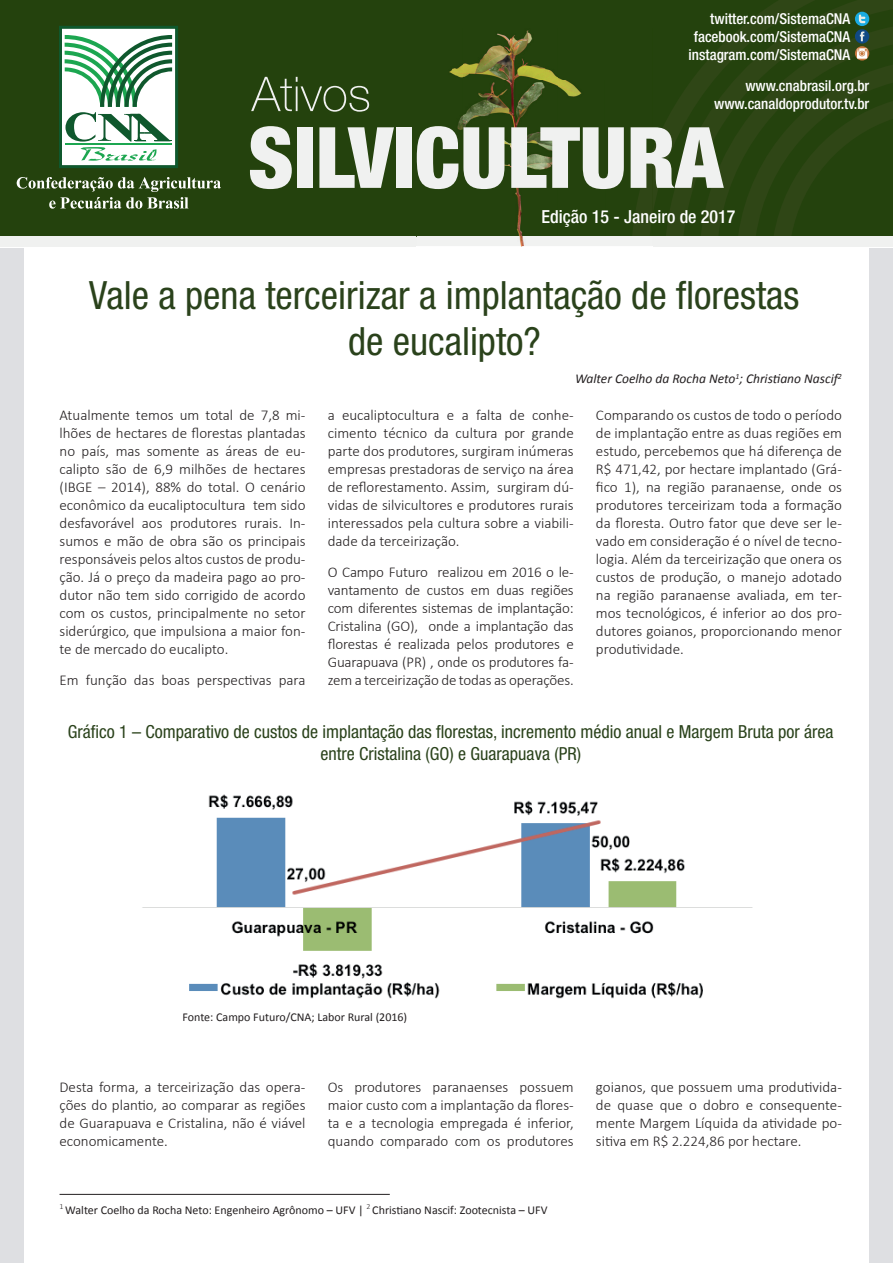
<style>
.page{position:relative;width:893px;height:1263px;background:#fff}
.page>*{position:absolute;margin:0;border:0;box-sizing:border-box;transform-origin:0 0}
.t1{font:condensed 39px/46.8px "Helvetica Neue LT Std";color:#2a421b;text-align:center}
.t2{font:condensed 18px/21.6px "Helvetica Neue LT Std";color:#2a421b;text-align:center}
.t3{font:500 condensed 18px "Helvetica Neue LT Std";color:#fff}
.t4{font:300 15px/18px "Calibri";color:#231f20;text-align:justify}
.t5{font:500 condensed 15px/18px "Helvetica Neue LT Std";color:#fff;text-align:right}
.t6{font:italic 13.5px "Calibri";color:#231f20}
.t7{font:12px "Calibri";color:#231f20}
</style>
<div class="page">
<div style="left:0;top:89px;width:893px;height:1174px;background:#dedfe2"></div>
<div style="left:24px;top:171px;width:845px;height:1092px;background:#fff"></div>
<div style="left:0;top:0;width:893px;height:241px;background:#24420d"></div>
<svg style="left:251px;top:77px;width:118px;height:35px"></svg>
<div style="left:0;top:236px;width:893px;height:10px;background:#f0f1f0"></div>
<img style="left:438px;top:30px;width:193px;height:217px">
<svg style="left:250px;top:126px;width:42px;height:63px"></svg>
<div style="left:297px;top:127px;width:16px;height:61px;background:#f0f1f0"></div>
<svg style="left:319px;top:127px;width:75px;height:61px"></svg>
<div style="left:396px;top:127px;width:16px;height:61px;background:#f0f1f0"></div>
<svg style="left:417px;top:126px;width:87px;height:63px"></svg>
<svg style="left:511px;top:127px;width:113px;height:62px"></svg>
<div style="left:60px;top:27px;width:117px;height:140px;background:#fff"></div>
<div style="left:59px;top:26px;width:119px;height:142px;border:3px solid #0f582d"></div>
<svg style="left:65px;top:35px;width:107px;height:126px"></svg>
<svg style="left:17px;top:177px;width:204px;height:32px"></svg>
<hr style="left:60px;top:1194px;width:330px;height:1px;background:#231f20">
<svg style="left:631px;top:0;width:262px;height:236px"></svg>
<img style="left:142px;top:794px;width:611px;height:205px">
<p class="t5" style="left:689px;top:10px;width:163px">twitter.com/SistemaCNA facebook.com/SistemaCNA instagram.com/SistemaCNA</p>
<p class="t5" style="left:714px;top:77px;width:157px">www.cnabrasil.org.br www.canaldoprodutor.tv.br</p>
<p class="t3" style="left:541px;top:206px;width:196px">Edição 15 - Janeiro de 2017</p>
<h1 class="t1" style="left:89px;top:271px;width:712px">Vale a pena terceirizar a implantação de florestas de eucalipto?</h1>
<p class="t4" style="left:60px;top:405px;width:247px">Atualmente temos um total de 7,8 mi&shy;lhões de hectares de florestas plantadas no país, mas somente as áreas de eu&shy;calipto são de 6,9 milhões de hectares (IBGE – 2014), 88% do total. O cenário econômico da eucaliptocultura tem sido desfavorável aos produtores rurais. In&shy;sumos e mão de obra são os principais responsáveis pelos altos custos de produ&shy;ção. Já o preço da madeira pago ao pro&shy;dutor não tem sido corrigido de acordo com os custos, principalmente no setor siderúrgico, que impulsiona a maior fon&shy;te de mercado do eucalipto.</p>
<p class="t4" style="left:60px;top:670px;width:247px">Em função das boas perspectivas para</p>
<p class="t6" style="left:575px;top:370px;width:268px">Walter Coelho da Rocha Neto<sup>1</sup>; Christiano Nascif<sup>2</sup></p>
<p class="t4" style="left:328px;top:405px;width:247px">a eucaliptocultura e a falta de conhe&shy;cimento técnico da cultura por grande parte dos produtores, surgiram inúmeras empresas prestadoras de serviço na área de reflorestamento. Assim, surgiram dú&shy;vidas de silvicultores e produtores rurais interessados pela cultura sobre a viabili&shy;dade da terceirização.</p>
<p class="t4" style="left:328px;top:562px;width:248px">O Campo Futuro realizou em 2016 o le&shy;vantamento de custos em duas regiões com diferentes sistemas de implantação:<br>Cristalina (GO), onde a implantação das florestas é realizada pelos produtores e Guarapuava (PR) , onde os produtores fa&shy;zem a terceirização de todas as operações.</p>
<p class="t4" style="left:596px;top:405px;width:247px">Comparando os custos de todo o período de implantação entre as duas regiões em estudo, percebemos que há diferença de R$ 471,42, por hectare implantado (Grá&shy;fico 1), na região paranaense, onde os produtores terceirizam toda a formação da floresta. Outro fator que deve ser le&shy;vado em consideração é o nível de tecno&shy;logia. Além da terceirização que onera os custos de produção, o manejo adotado na região paranaense avaliada, em ter&shy;mos tecnológicos, é inferior ao dos pro&shy;dutores goianos, proporcionando menor produtividade.</p>
<p class="t2" style="left:68px;top:721px;width:767px">Gráfico 1 – Comparativo de custos de implantação das florestas, incremento médio anual e Margem Bruta por área entre Cristalina (GO) e Guarapuava (PR)</p>
<p class="t7" style="left:183px;top:1009px;width:226px">Fonte: Campo Futuro/CNA; Labor Rural (2016)</p>
<p class="t4" style="left:60px;top:1077px;width:247px">Desta forma, a terceirização das opera&shy;ções do plantio, ao comparar as regiões de Guarapuava e Cristalina, não é viável economicamente.</p>
<p class="t4" style="left:328px;top:1077px;width:247px">Os produtores paranaenses possuem maior custo com a implantação da flores&shy;ta e a tecnologia empregada é inferior, quando comparado com os produtores</p>
<p class="t7" style="left:60px;top:1202px;width:490px"><sup>1</sup> Walter Coelho da Rocha Neto: Engenheiro Agrônomo – UFV | <sup>2</sup> Christiano Nascif: Zootecnista – UFV</p>
<p class="t4" style="left:596px;top:1077px;width:247px">goianos, que possuem uma produtivida&shy;de quase que o dobro e consequente&shy;mente Margem Líquida da atividade po&shy;sitiva em R$ 2.224,86 por hectare.</p>
</div>
